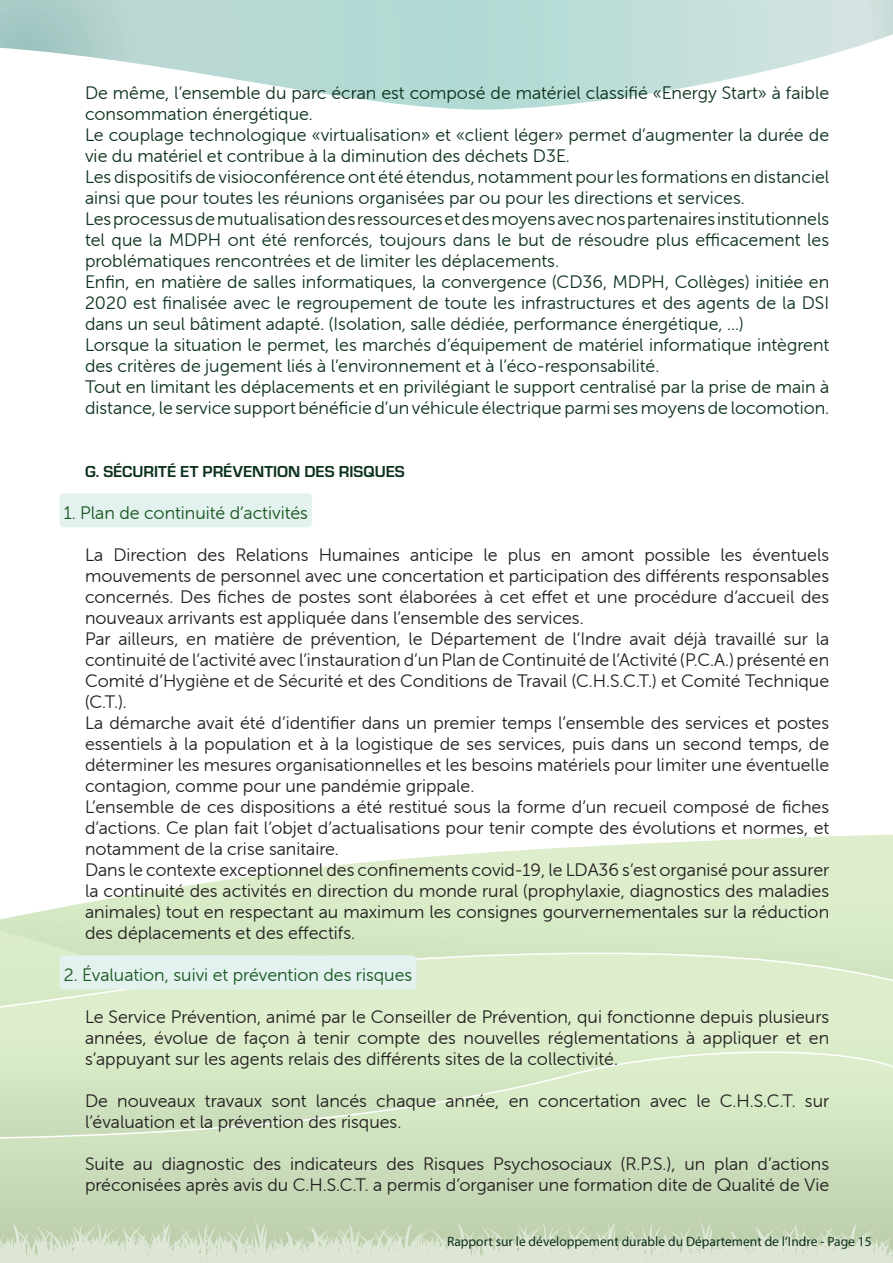
<style>
.page{position:relative;width:893px;height:1263px;background:#fff}
.page>*{position:absolute;margin:0;border:0;box-sizing:border-box;transform-origin:0 0}
.texte{font:18px/21px "Museo Sans Rounded 300";color:#231f20;text-align:justify}
.texte-2{font:18px/21px "Museo Sans Rounded 300";color:#0d321c}
.sous-titre_1__2{font:18px "Museo Sans Rounded 300";color:#18571f}
.sous-titre_A__B{font:700 16.5px "Eurostile";color:#0d321c}
.t1{font:13.5px "Myriad Pro";color:#0d321c}
</style>
<div class="page">
<svg style="left:191px;top:834px;width:702px;height:100px"></svg>
<svg style="left:0;top:885px;width:191px;height:49px"></svg>
<svg style="left:0;top:934px;width:893px;height:108px"></svg>
<svg style="left:0;top:1042px;width:893px;height:175px"></svg>
<svg style="left:0;top:1217px;width:893px;height:46px"></svg>
<svg style="left:0;top:0;width:893px;height:110px"></svg>
<div style="left:60px;top:493px;width:252px;height:34px;background:#e3f2ef;border-radius:4px"></div>
<div style="left:60px;top:955px;width:357px;height:34px;background:#e3f2ef;border-radius:4px"></div>
<p class="texte-2" style="left:85px;top:82px;width:746px">De même, l’ensemble du parc écran est composé de matériel classifié «Energy Start» à faible consommation énergétique.</p>
<p class="texte-2" style="left:85px;top:124px;width:746px">Le couplage technologique «virtualisation» et «client léger» permet d’augmenter la durée de vie du matériel et contribue à la diminution des déchets D3E.</p>
<p class="texte-2" style="left:85px;top:166px;width:746px">Les dispositifs de visioconférence ont été étendus, notamment pour les formations en distanciel ainsi que pour toutes les réunions organisées par ou pour les directions et services.</p>
<p class="texte-2" style="left:85px;top:208px;width:746px;text-align:justify">Les processus de mutualisation des ressources et des moyens avec nos partenaires institutionnels tel que la MDPH ont été renforcés, toujours dans le but de résoudre plus efficacement les problématiques rencontrées et de limiter les déplacements.</p>
<p class="texte-2" style="left:85px;top:271px;width:746px;text-align:justify">Enfin, en matière de salles informatiques, la convergence (CD36, MDPH, Collèges) initiée en 2020 est finalisée avec le regroupement de toute les infrastructures et des agents de la DSI dans un seul bâtiment adapté. (Isolation, salle dédiée, performance énergétique, ...)</p>
<p class="texte-2" style="left:85px;top:334px;width:746px">Lorsque la situation le permet, les marchés d’équipement de matériel informatique intègrent des critères de jugement liés à l’environnement et à l’éco-responsabilité.</p>
<p class="texte-2" style="left:85px;top:376px;width:746px">Tout en limitant les déplacements et en privilégiant le support centralisé par la prise de main à distance, le service support bénéficie d’un véhicule électrique parmi ses moyens de locomotion.</p>
<p class="sous-titre_A__B" style="left:85px;top:459px;width:321px">G. SÉCURITÉ ET PRÉVENTION DES RISQUES</p>
<p class="sous-titre_1__2" style="left:64px;top:503px;width:246px">1. Plan de continuité d’activités</p>
<p class="texte" style="left:85px;top:544px;width:746px">La Direction des Relations Humaines anticipe le plus en amont possible les éventuels mouvements de personnel avec une concertation et participation des différents responsables concernés. Des fiches de postes sont élaborées à cet effet et une procédure d’accueil des nouveaux arrivants est appliquée dans l’ensemble des services.</p>
<p class="texte" style="left:85px;top:628px;width:746px">Par ailleurs, en matière de prévention, le Département de l’Indre avait déjà travaillé sur la continuité de l’activité avec l’instauration d’un Plan de Continuité de l’Activité (P.C.A.) présenté en Comité d’Hygiène et de Sécurité et des Conditions de Travail (C.H.S.C.T.) et Comité Technique (C.T.).</p>
<p class="texte" style="left:85px;top:712px;width:746px">La démarche avait été d’identifier dans un premier temps l’ensemble des services et postes essentiels à la population et à la logistique de ses services, puis dans un second temps, de déterminer les mesures organisationnelles et les besoins matériels pour limiter une éventuelle contagion, comme pour une pandémie grippale.</p>
<p class="texte" style="left:85px;top:796px;width:746px">L’ensemble de ces dispositions a été restitué sous la forme d’un recueil composé de fiches d’actions. Ce plan fait l’objet d’actualisations pour tenir compte des évolutions et normes, et notamment de la crise sanitaire.</p>
<p class="texte" style="left:85px;top:859px;width:746px">Dans le contexte exceptionnel des confinements covid-19, le LDA36 s’est organisé pour assurer la continuité des activités en direction du monde rural (prophylaxie, diagnostics des maladies animales) tout en respectant au maximum les consignes gourvernementales sur la réduction des déplacements et des effectifs.</p>
<p class="sous-titre_1__2" style="left:64px;top:965px;width:350px">2. Évaluation, suivi et prévention des risques</p>
<p class="texte" style="left:85px;top:1006px;width:746px">Le Service Prévention, animé par le Conseiller de Prévention, qui fonctionne depuis plusieurs années, évolue de façon à tenir compte des nouvelles réglementations à appliquer et en s’appuyant sur les agents relais des différents sites de la collectivité.</p>
<p class="texte" style="left:85px;top:1090px;width:746px">De nouveaux travaux sont lancés chaque année, en concertation avec le C.H.S.C.T. sur l’évaluation et la prévention des risques.</p>
<p class="texte" style="left:85px;top:1153px;width:746px">Suite au diagnostic des indicateurs des Risques Psychosociaux (R.P.S.), un plan d’actions préconisées après avis du C.H.S.C.T. a permis d’organiser une formation dite de Qualité de Vie</p>
<p class="t1" style="left:447px;top:1233px;width:426px">Rapport sur le développement durable du Département de l’Indre - Page 15</p>
</div>
